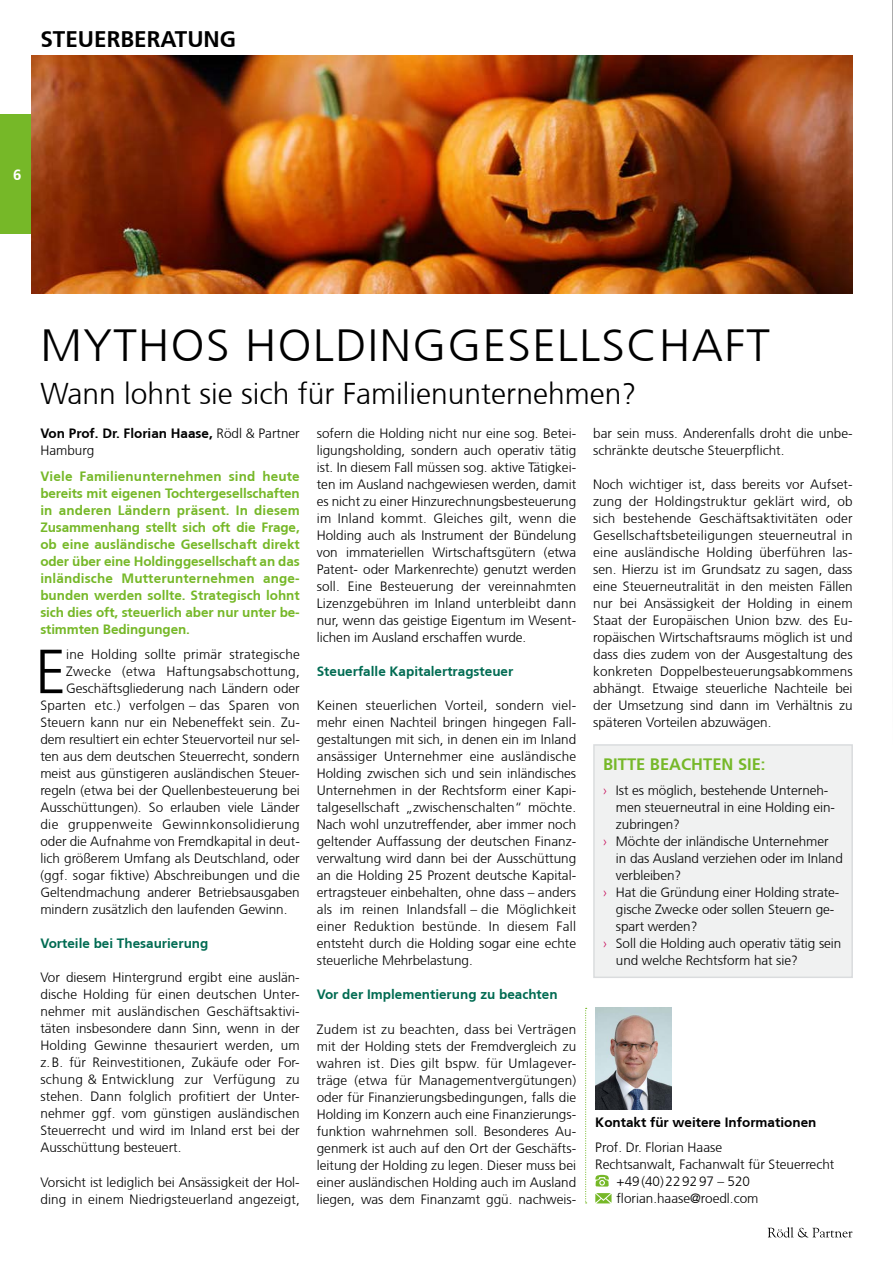
<style>
.page{position:relative;width:893px;height:1263px;background:#fff}
.page>*{position:absolute;margin:0;border:0;box-sizing:border-box;transform-origin:0 0}
.t1{font:300 62.25px "Frutiger CE";color:#000}
.t2{font:300 45px "Frutiger CE";letter-spacing:.03em;color:#000;scale:1.04 1}
.t3{font:300 30px "Frutiger CE";color:#000}
.t4{font:700 22.5px "Frutiger CE";color:#000}
.t5{font:700 16.5px "Frutiger CE";color:#76b828}
.t6{font:700 15px "Frutiger CE";color:#fff}
.t7{font:300 13.5px/17px "Frutiger CE";color:#000;text-align:justify}
.t8{font:700 13.5px/17px "Frutiger CE";letter-spacing:-.01em;color:#76b828;text-align:justify}
.t9{font:700 13.5px "Frutiger CE";color:#006b52}
.t10{font:700 13.5px/17px "Frutiger CE";color:#000}
.t11{font:300 13.5px "Frutiger CE";letter-spacing:.03em;color:#000}
.t12{font:300 13.5px "Frutiger CE";letter-spacing:.02em;color:#000}
.s1{font-weight:300}
.s2{color:#c7105c}
</style>
<div class="page">
<div style="left:0;top:115px;width:32px;height:119px;background:#76b828"></div>
<svg style="left:768px;top:1227px;width:84px;height:10px"></svg>
<div style="left:594px;top:745px;width:258px;height:232px;background:#f0f1f1"></div>
<div style="left:593px;top:744px;width:260px;height:234px;border:2px solid #dadcde"></div>
<svg style="left:595px;top:1175px;width:14px;height:11px"></svg>
<svg style="left:595px;top:1193px;width:16px;height:10px"></svg>
<img style="left:595px;top:1008px;width:77px;height:102px">
<svg style="left:585px;top:1008px;width:2px;height:195px"></svg>
<svg style="left:892px;top:0;width:1px;height:657px"></svg>
<img style="left:32px;top:55px;width:821px;height:238px">
<h3 class="t4" style="left:40px;top:25px;width:197px">STEUERBERATUNG</h3>
<p class="t6" style="left:13px;top:166px;width:10px">6</p>
<h2 class="t2" style="left:40px;top:320px;width:703px">MYTHOS HOLDINGGESELLSCHAFT</h2>
<h3 class="t3" style="left:40px;top:376px;width:598px">Wann lohnt sie sich für Familienunternehmen?</h3>
<p class="t10" style="left:40px;top:425px;width:261px">Von Prof. Dr. Florian Haase, <span class="s1">Rödl &amp; Partner<br>Hamburg</span></p>
<p class="t8" style="left:40px;top:467px;width:261px">Viele Familienunternehmen sind heute bereits mit eigenen Tochtergesellschaften in anderen Ländern präsent. In diesem Zusammenhang stellt sich oft die Frage, ob eine ausländische Gesellschaft direkt oder über eine Holdinggesellschaft an das inländische Mutterunternehmen ange&shy;bunden werden sollte. Strategisch lohnt sich dies oft, steuerlich aber nur unter be&shy;stimmten Bedingungen.</p>
<h1 class="t1" style="left:35px;top:635px;width:33px">E</h1>
<p class="t7" style="left:66px;top:646px;width:235px">ine Holding sollte primär strategische</p>
<p class="t12" style="left:66px;top:664px;width:235px">Zwecke (etwa Haftungsabschottung,</p>
<p class="t7" style="left:66px;top:680px;width:235px">Geschäftsgliederung nach Ländern oder</p>
<p class="t7" style="left:40px;top:697px;width:261px">Sparten etc.) verfolgen – das Sparen von</p>
<p class="t7" style="left:40px;top:714px;width:261px">Steuern kann nur ein Nebeneffekt sein. Zu-</p>
<p class="t7" style="left:40px;top:731px;width:261px">dem resultiert ein echter Steuervorteil nur sel-</p>
<p class="t7" style="left:40px;top:748px;width:261px">ten aus dem deutschen Steuerrecht, sondern</p>
<p class="t7" style="left:40px;top:765px;width:261px">meist aus günstigeren ausländischen Steuer-</p>
<p class="t7" style="left:40px;top:782px;width:261px">regeln (etwa bei der Quellenbesteuerung bei</p>
<p class="t7" style="left:40px;top:799px;width:261px">Ausschüttungen). So erlauben viele Länder</p>
<p class="t11" style="left:40px;top:817px;width:261px">die gruppenweite Gewinnkonsolidierung</p>
<p class="t7" style="left:40px;top:833px;width:261px">oder die Aufnahme von Fremdkapital in deut-</p>
<p class="t7" style="left:40px;top:850px;width:261px">lich größerem Umfang als Deutschland, oder</p>
<p class="t7" style="left:40px;top:867px;width:261px">(ggf. sogar fiktive) Abschreibungen und die</p>
<p class="t7" style="left:40px;top:884px;width:261px">Geltendmachung anderer Betriebsausgaben</p>
<p class="t7" style="left:40px;top:901px;width:249px">mindern zusätzlich den laufenden Gewinn.</p>
<p class="t9" style="left:40px;top:935px;width:170px">Vorteile bei Thesaurierung</p>
<p class="t7" style="left:40px;top:969px;width:261px">Vor diesem Hintergrund ergibt eine auslän&shy;dische Holding für einen deutschen Unter&shy;nehmer mit ausländischen Geschäftsaktivi&shy;täten insbesondere dann Sinn, wenn in der Holding Gewinne thesauriert werden, um z.B. für Reinvestitionen, Zukäufe oder For&shy;schung &amp; Entwicklung zur Verfügung zu stehen. Dann folglich profitiert der Unter&shy;nehmer ggf. vom günstigen ausländischen Steuerrecht und wird im Inland erst bei der Ausschüttung besteuert.</p>
<p class="t7" style="left:40px;top:1173px;width:261px">Vorsicht ist lediglich bei Ansässigkeit der Hol&shy;ding in einem Niedrigsteuerland angezeigt,</p>
<p class="t7" style="left:317px;top:425px;width:261px">sofern die Holding nicht nur eine sog. Betei&shy;ligungsholding, sondern auch operativ tätig ist. In diesem Fall müssen sog. aktive Tätigkei&shy;ten im Ausland nachgewiesen werden, damit es nicht zu einer Hinzurechnungsbesteuerung im Inland kommt. Gleiches gilt, wenn die Holding auch als Instrument der Bündelung von immateriellen Wirtschaftsgütern (etwa Patent- oder Markenrechte) genutzt werden soll. Eine Besteuerung der vereinnahmten Lizenzgebühren im Inland unterbleibt dann nur, wenn das geistige Eigentum im Wesent&shy;lichen im Ausland erschaffen wurde.</p>
<p class="t9" style="left:317px;top:663px;width:198px">Steuerfalle Kapitalertragsteuer</p>
<p class="t7" style="left:317px;top:697px;width:261px">Keinen steuerlichen Vorteil, sondern viel&shy;mehr einen Nachteil bringen hingegen Fall&shy;gestaltungen mit sich, in denen ein im Inland ansässiger Unternehmer eine ausländische Holding zwischen sich und sein inländisches Unternehmen in der Rechtsform einer Kapi&shy;talgesellschaft „zwischenschalten“ möchte.<br>Nach wohl unzutreffender, aber immer noch geltender Auffassung der deutschen Finanz&shy;verwaltung wird dann bei der Ausschüttung an die Holding 25 Prozent deutsche Kapital&shy;ertragsteuer einbehalten, ohne dass – anders als im reinen Inlandsfall – die Möglichkeit einer Reduktion bestünde. In diesem Fall entsteht durch die Holding sogar eine echte steuerliche Mehrbelastung.</p>
<p class="t9" style="left:317px;top:987px;width:242px">Vor der Implementierung zu beachten</p>
<p class="t7" style="left:317px;top:1020px;width:261px">Zudem ist zu beachten, dass bei Verträgen mit der Holding stets der Fremdvergleich zu wahren ist. Dies gilt bspw. für Umlagever&shy;träge (etwa für Managementvergütungen) oder für Finanzierungsbedingungen, falls die Holding im Konzern auch eine Finanzierungs&shy;funktion wahrnehmen soll. Besonderes Au&shy;genmerk ist auch auf den Ort der Geschäfts&shy;leitung der Holding zu legen. Dieser muss bei einer ausländischen Holding auch im Ausland liegen, was dem Finanzamt ggü. nachweis-</p>
<p class="t7" style="left:593px;top:425px;width:261px">bar sein muss. Anderenfalls droht die unbe&shy;schränkte deutsche Steuerpflicht.</p>
<p class="t7" style="left:593px;top:476px;width:261px">Noch wichtiger ist, dass bereits vor Aufset&shy;zung der Holdingstruktur geklärt wird, ob sich bestehende Geschäftsaktivitäten oder Gesellschaftsbeteiligungen steuerneutral in eine ausländische Holding überführen las&shy;sen. Hierzu ist im Grundsatz zu sagen, dass eine Steuerneutralität in den meisten Fällen nur bei Ansässigkeit der Holding in einem Staat der Europäischen Union bzw. des Eu&shy;ropäischen Wirtschaftsraums möglich ist und dass dies zudem von der Ausgestaltung des konkreten Doppelbesteuerungsabkommens abhängt. Etwaige steuerliche Nachteile bei der Umsetzung sind dann im Verhältnis zu späteren Vorteilen abzuwägen.</p>
<p class="t5" style="left:603px;top:754px;width:164px">BITTE BEACHTEN SIE:</p>
<p class="t7" style="left:603px;top:782px;width:227px"><span class="s2">›</span> Ist es möglich, bestehende Unterneh-</p>
<p class="t7" style="left:616px;top:799px;width:221px">men steuerneutral in eine Holding ein-</p>
<p class="t7" style="left:616px;top:816px;width:65px">zubringen?</p>
<p class="t7" style="left:603px;top:833px;width:227px"><span class="s2">›</span> Möchte der inländische Unternehmer</p>
<p class="t7" style="left:616px;top:850px;width:228px">in das Ausland verziehen oder im Inland</p>
<p class="t7" style="left:616px;top:867px;width:67px">verbleiben?</p>
<p class="t7" style="left:603px;top:884px;width:238px"><span class="s2">›</span> Hat die Gründung einer Holding strate-</p>
<p class="t7" style="left:616px;top:901px;width:220px">gische Zwecke oder sollen Steuern ge-</p>
<p class="t7" style="left:616px;top:918px;width:83px">spart werden?</p>
<p class="t7" style="left:603px;top:935px;width:240px"><span class="s2">›</span> Soll die Holding auch operativ tätig sein</p>
<p class="t7" style="left:616px;top:952px;width:183px">und welche Rechtsform hat sie?</p>
<p class="t10" style="left:595px;top:1114px;width:223px">Kontakt für weitere Informationen</p>
<p class="t7" style="left:595px;top:1139px;width:128px">Prof. Dr. Florian Haase</p>
<p class="t7" style="left:595px;top:1156px;width:241px">Rechtsanwalt, Fachanwalt für Steuerrecht</p>
<p class="t7" style="left:617px;top:1173px;width:135px">+49(40)229297 – 520</p>
<p class="t7" style="left:617px;top:1190px;width:143px">florian.haase@roedl.com</p>
</div>
